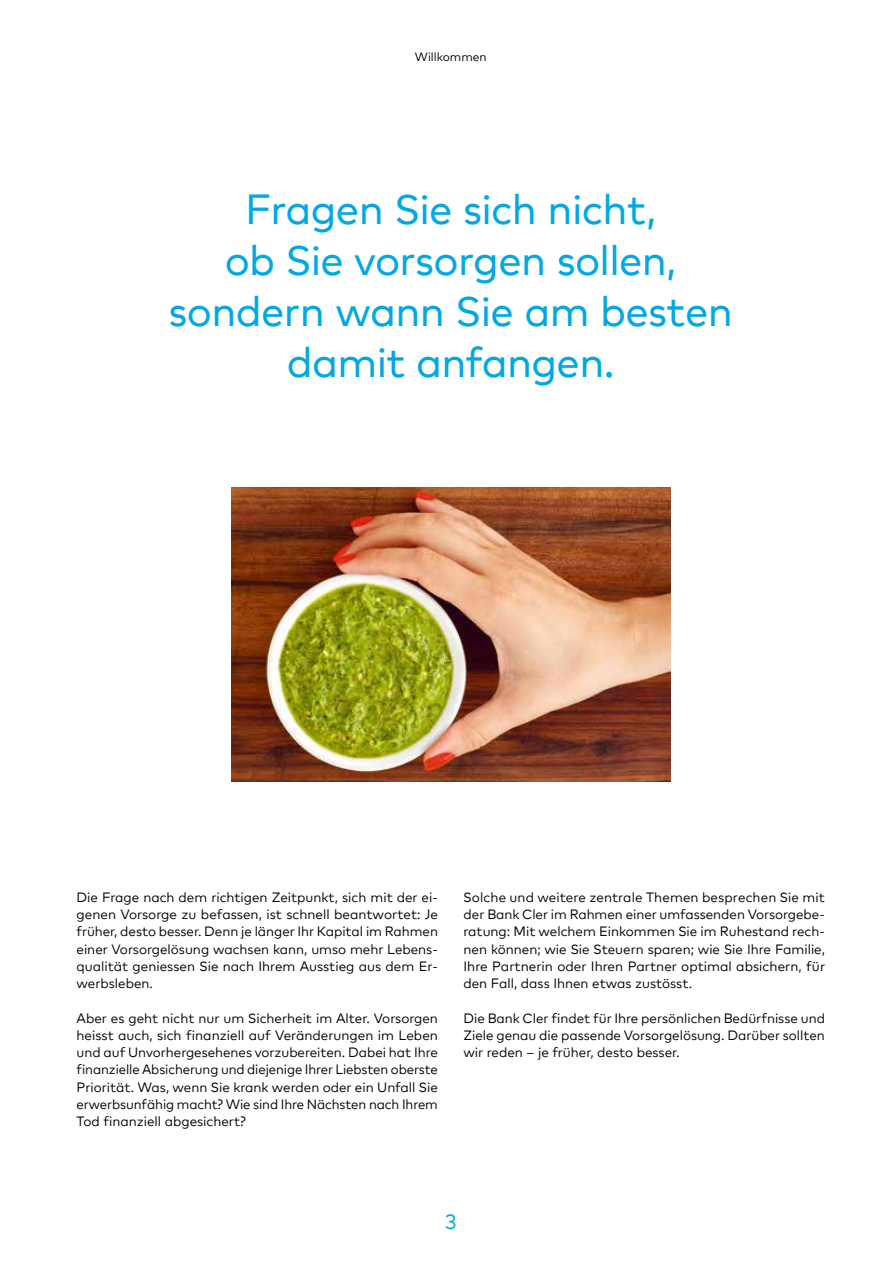
<style>
.page{position:relative;width:893px;height:1263px;background:#fff}
.page>*{position:absolute;margin:0;border:0;box-sizing:border-box;transform-origin:0 0}
.t1{font:42px/51px "Cler Mark Headline";color:#00a8e4;text-align:center}
.t2{font:21px "Cler Mark Text";color:#00a8e4}
.t3{font:13.5px/17.2px "Cler Mark Text";color:#000;text-align:justify}
.t4{font:12px "Cler Mark Text";color:#000}
</style>
<div class="page">
<img style="left:231px;top:488px;width:439px;height:293px">
<p class="t4" style="left:415px;top:47px;width:73px">Willkommen</p>
<h1 class="t1" style="left:169px;top:180px;width:565px">Fragen Sie sich nicht,<br>ob Sie vorsorgen sollen, sondern wann Sie am besten damit anfangen.</h1>
<p class="t3" style="left:77px;top:887px;width:363px">Die Frage nach dem richtigen Zeitpunkt, sich mit der ei&shy;genen Vorsorge zu befassen, ist schnell beantwortet: Je früher, desto besser. Denn je länger Ihr Kapital im Rahmen einer Vorsorgelösung wachsen kann, umso mehr Lebens&shy;qualität geniessen Sie nach Ihrem Ausstieg aus dem Er&shy;werbsleben.</p>
<p class="t3" style="left:77px;top:1008px;width:363px">Aber es geht nicht nur um Sicherheit im Alter. Vorsorgen heisst auch, sich finanziell auf Veränderungen im Leben und auf Unvorhergesehenes vorzubereiten. Dabei hat Ihre finanzielle Absicherung und diejenige Ihrer Liebsten oberste Priorität. Was, wenn Sie krank werden oder ein Unfall Sie erwerbsunfähig macht? Wie sind Ihre Nächsten nach Ihrem Tod finanziell abgesichert?</p>
<p class="t3" style="left:463px;top:887px;width:363px">Solche und weitere zentrale Themen besprechen Sie mit der Bank Cler im Rahmen einer umfassenden Vorsorgebe&shy;ratung: Mit welchem Einkommen Sie im Ruhestand rech&shy;nen können; wie Sie Steuern sparen; wie Sie Ihre Familie, Ihre Partnerin oder Ihren Partner optimal absichern, für den Fall, dass Ihnen etwas zustösst.</p>
<p class="t3" style="left:463px;top:1008px;width:363px">Die Bank Cler findet für Ihre persönlichen Bedürfnisse und Ziele genau die passende Vorsorgelösung. Darüber sollten wir reden – je früher, desto besser.</p>
<h2 class="t2" style="left:444px;top:1206px;width:14px">3</h2>
</div>
